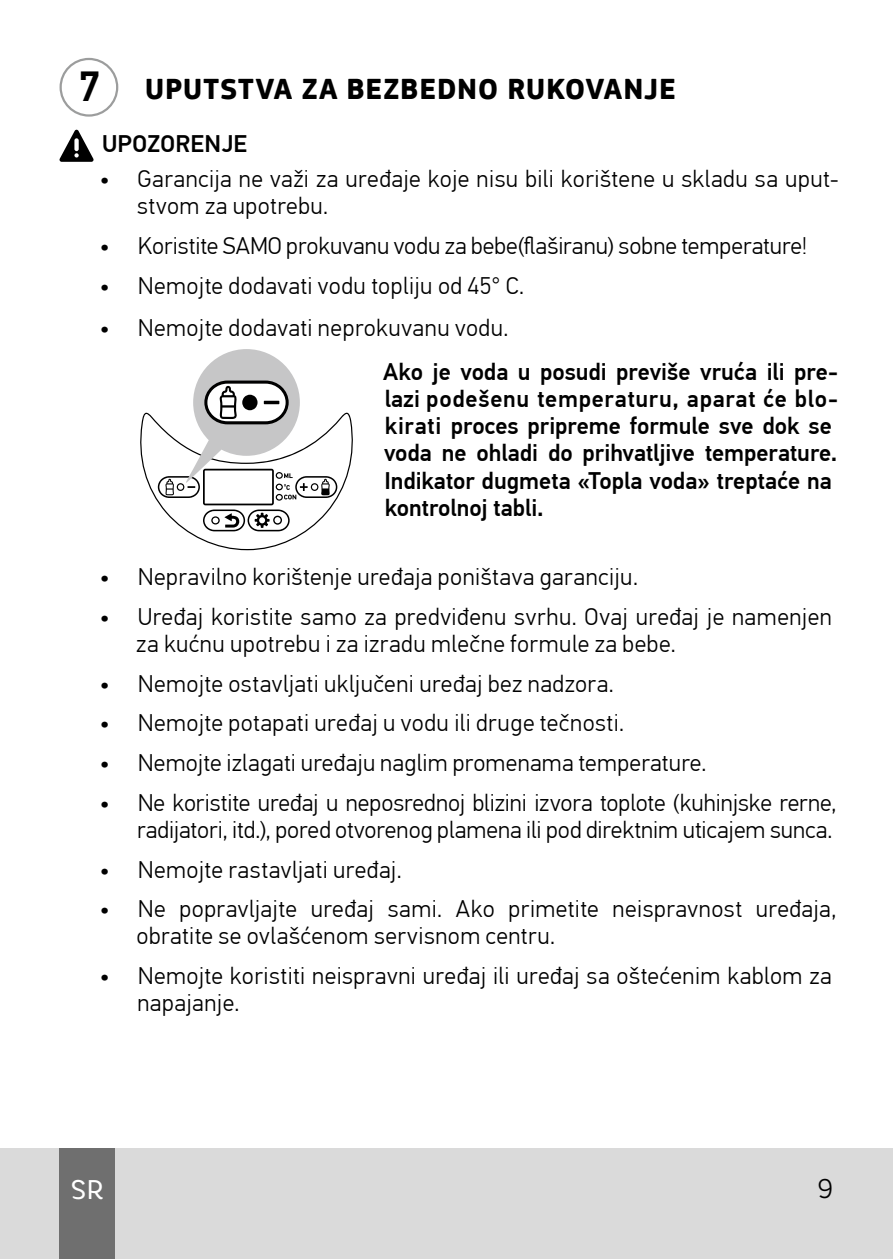
<style>
.page{position:relative;width:893px;height:1259px;background:#fff}
.page>*{position:absolute;margin:0;border:0;box-sizing:border-box;transform-origin:0 0}
.t1{font:500 42px "PF Din Text Pro";color:#000}
.t2{font:700 30px "PF Square Sans Pro";letter-spacing:.025em;color:#000}
.t3{font:27px "Core Rhino";color:#fff}
.t4{font:300 27px "Core Sans A35";color:#000}
.t5{font:300 24px/27px "PF Din Text Pro";letter-spacing:.015em;color:#000}
.t6{font:500 24px/27px "PF Din Text Pro";color:#000}
.t7{font:300 24px/27px "PF Din Text Pro";letter-spacing:-.005em;color:#000;text-align:right}
.s1{font-weight:400}
.s2{font-weight:300}
</style>
<div class="page">
<div style="left:0;top:1148px;width:893px;height:111px;background:#dadada"></div>
<div style="left:60px;top:1148px;width:55px;height:111px;background:#6f6f6f"></div>
<div style="left:60px;top:58px;width:58px;height:59px;border:2px solid #9c9d9d;border-radius:50%"></div>
<svg style="left:140px;top:349px;width:213px;height:201px"></svg>
<svg style="left:60px;top:130px;width:34px;height:31px"></svg>
<h1 class="t1" style="left:79px;top:61px;width:24px">7</h1>
<p class="t2" style="left:145px;top:71px;width:532px">UPUTSTVA ZA BEZBEDNO RUKOVANJE</p>
<p class="t6" style="left:102px;top:130px;width:147px">UPOZORENJE</p>
<p class="t5" style="left:137px;top:166px;width:703px;text-indent:-37px"><span class="s1">•</span> Garancija ne važi za uređaje koje nisu bili korištene u skladu sa uput&shy;stvom za upotrebu.</p>
<p class="t5" style="left:100px;top:232px;width:709px"><span class="s1">•</span> Koristite SAMO prokuvanu vodu za bebe(flaširanu) sobne temperature!</p>
<p class="t5" style="left:100px;top:272px;width:426px"><span class="s1">•</span> Nemojte dodavati vodu topliju od 45° C.</p>
<p class="t6" style="left:383px;top:306px;width:456px;line-height:44.1px;text-indent:-283px"><span class="s1">•</span> <span class="s2">Nemojte dodavati neprokuvanu vodu.<br></span>Ako je voda u posudi previše vruća ili pre-</p>
<p class="t6" style="left:384px;top:386px;width:455px">lazi podešenu temperaturu, aparat će blo&shy;kirati proces pripreme formule sve dok se voda ne ohladi do prihvatljive temperature.<br>Indikator dugmeta «Topla voda» treptaće na kontrolnoj tabli.</p>
<p class="t5" style="left:100px;top:563px;width:539px"><span class="s1">•</span> Nepravilno korištenje uređaja poništava garanciju.</p>
<p class="t5" style="left:136px;top:603px;width:697px;text-indent:-36px"><span class="s1">•</span> Uređaj koristite samo za predviđenu svrhu. Ovaj uređaj je namenjen za kućnu upotrebu i za izradu mlečne formule za bebe.</p>
<p class="t5" style="left:100px;top:670px;width:515px"><span class="s1">•</span> Nemojte ostavljati uključeni uređaj bez nadzora.</p>
<p class="t5" style="left:100px;top:710px;width:526px"><span class="s1">•</span> Nemojte potapati uređaj u vodu ili druge tečnosti.</p>
<p class="t5" style="left:100px;top:750px;width:608px"><span class="s1">•</span> Nemojte izlagati uređaju naglim promenama temperature.</p>
<p class="t7" style="left:100px;top:789px;width:738px"><span class="s1">•</span> Ne koristite uređaj u neposrednoj blizini izvora toplote (kuhinjske rerne, radijatori, itd.), pored otvorenog plamena ili pod direktnim uticajem sunca.</p>
<p class="t5" style="left:100px;top:856px;width:303px"><span class="s1">•</span> Nemojte rastavljati uređaj.</p>
<p class="t5" style="left:136px;top:896px;width:702px;text-indent:-36px"><span class="s1">•</span> Ne popravljajte uređaj sami. Ako primetite neispravnost uređaja, obratite se ovlašćenom servisnom centru.</p>
<p class="t5" style="left:137px;top:963px;width:696px;text-indent:-37px"><span class="s1">•</span> Nemojte koristiti neispravni uređaj ili uređaj sa oštećenim kablom za napajanje.</p>
<p class="t3" style="left:70px;top:1172px;width:35px">SR</p>
<p class="t4" style="left:818px;top:1171px;width:17px">9</p>
</div>
